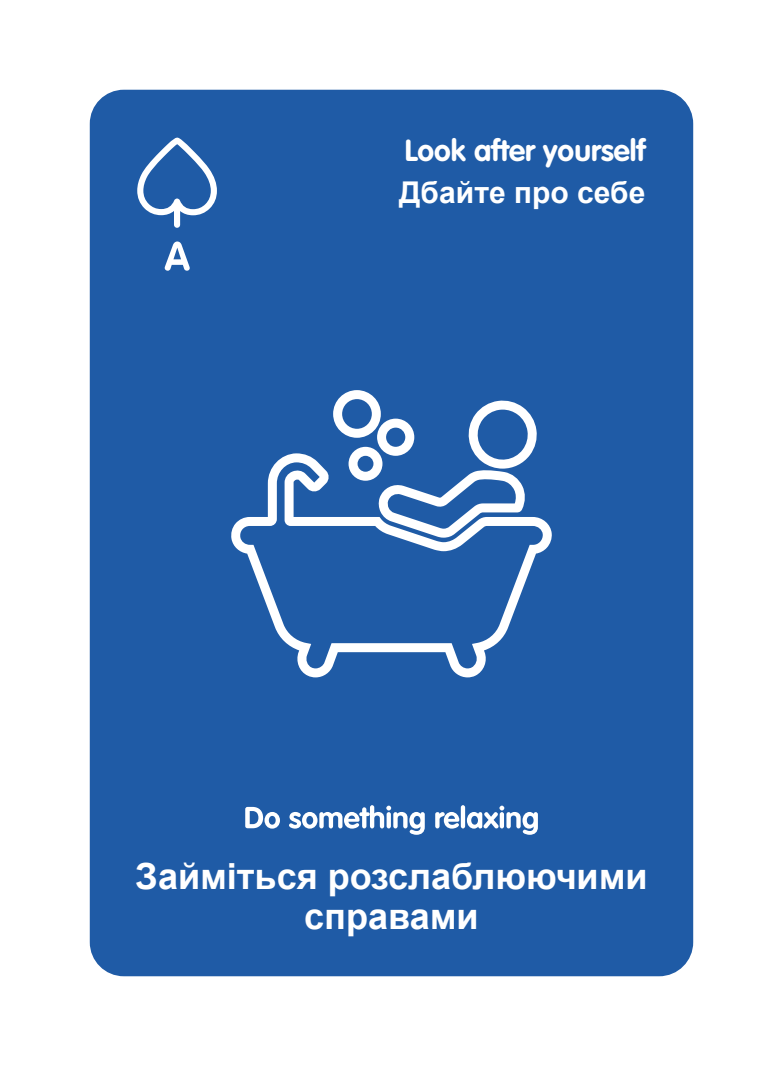
<style>
.page{position:relative;width:783px;height:1066px;background:#fff}
.page>*{position:absolute;margin:0;border:0;box-sizing:border-box;transform-origin:0 0}
.t1{font:700 36px/40px "Arial";color:#fff;text-align:center}
.t2{font:700 30px "VAG Rounded";color:#fff}
.t3{font:700 30px "Arial";color:#fff}
</style>
<div class="page">
<div style="left:90px;top:90px;width:603px;height:886px;background:#1f5ba6;border-radius:34px"></div>
<svg style="left:137px;top:138px;width:80px;height:90px"></svg>
<svg style="left:165px;top:241px;width:25px;height:30px"></svg>
<svg style="left:245px;top:805px;width:292px;height:30px"></svg>
<svg style="left:333px;top:390px;width:204px;height:63px"></svg>
<svg style="left:231px;top:453px;width:321px;height:224px"></svg>
<p class="t2" style="left:404px;top:133px;width:242px">Look after yourself</p>
<p class="t3" style="left:399px;top:173px;width:248px">Дбайте про себе</p>
<p class="t1" style="left:135px;top:858px;width:513px">Займіться розслаблюючими справами</p>
</div>
